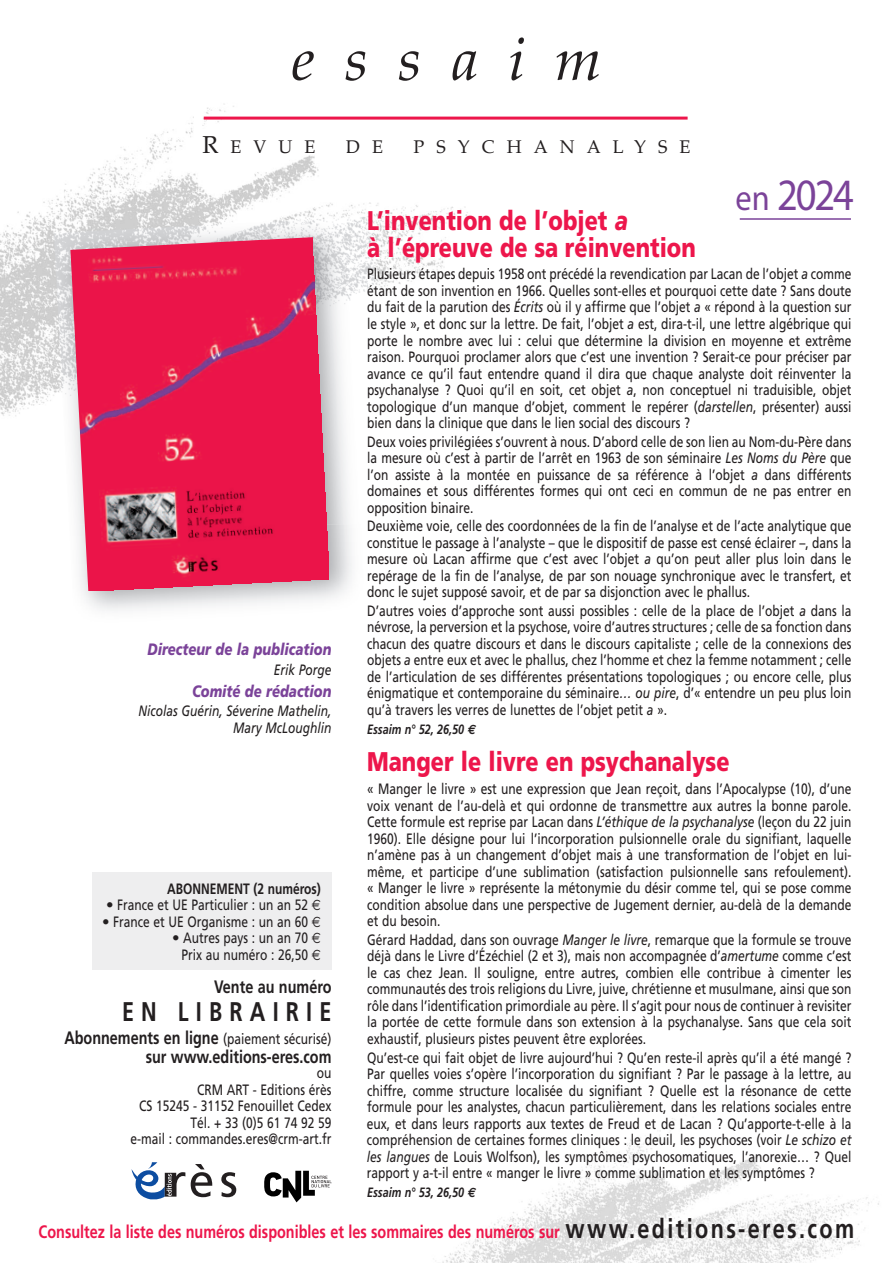
<style>
.page{position:relative;width:893px;height:1263px;background:#fff}
.page>*{position:absolute;margin:0;border:0;box-sizing:border-box;transform-origin:0 0}
.t1{font:italic 60px "Palatino";letter-spacing:.5em;color:#231f20}
.t2{font:45px "Myriad";color:#7b4399;scale:.9 1}
.t3{font:900 27px/27px "Frutiger";color:#ed164b;scale:.8 1}
.t4{font:700 27px "Frutiger";letter-spacing:.335em;color:#231f20;scale:.8 1}
.t5{font:700 18px "Frutiger";color:#ed164b;scale:.8 1}
.t6{font:700 18px/18.6px "Frutiger";color:#231f20;text-align:right;scale:.8 1}
.t7{font:18px "Palatino";letter-spacing:.665em;color:#231f20}
.t8{font:italic 900 16.5px "Frutiger";color:#7b4399;scale:.8 1}
.t9{font:15px/16.5px "Frutiger";color:#231f20;text-align:justify;scale:.8 1}
.t10{font:15px/16.5px "Frutiger";color:#231f20;text-align:right}
.t11{font:italic 15px/17.2px "Frutiger";color:#231f20;text-align:right;scale:.8 1}
.t12{font:700 15px "Frutiger";color:#231f20;scale:.8 1}
.t13{font:italic 700 13.5px "Frutiger";color:#231f20;scale:.8 1}
.s1{font-size:24px}
.s2{font-family:"Euro Sans"}
.s3{font-weight:400;font-size:15px}
.s4{font-size:36px}
.s5{font-style:italic}
.s6{font-size:27px;color:#231f20}
</style>
<div class="page">
<img style="left:0;top:104px;width:558px;height:312px">
<img style="left:185px;top:1118px;width:694px;height:145px">
<img style="left:54px;top:216px;width:334px;height:308px">
<img style="left:70px;top:237px;width:259px;height:354px">
<div style="left:92px;top:873px;width:240px;height:97px;background:#eeeeef"></div>
<hr style="left:204px;top:117px;width:484px;height:3px;background:#ed164b">
<svg style="left:191px;top:1164px;width:21px;height:33px"></svg>
<svg style="left:221px;top:1172px;width:15px;height:25px"></svg>
<svg style="left:131px;top:1162px;width:54px;height:38px"></svg>
<svg style="left:264px;top:1171px;width:68px;height:31px"></svg>
<hr style="left:740px;top:218px;width:111px;height:2px;background:#7b4399">
<h1 class="t1" style="left:291px;top:30px;width:311px">essaim</h1>
<p class="t7" style="left:202px;top:139px;width:115px"><span class="s1">R</span>EVUE</p>
<p class="t7" style="left:346px;top:139px;width:38px">D E</p>
<p class="t7" style="left:414px;top:139px;width:278px">PSYCHANALYSE</p>
<p class="t8" style="left:148px;top:643px;width:231px">Directeur de la publication</p>
<p class="t11" style="left:274px;top:662px;width:74px">Erik Porge</p>
<p class="t8" style="left:192px;top:684px;width:176px">Comité de rédaction</p>
<p class="t11" style="left:138px;top:703px;width:243px">Nicolas Guérin, Séverine Mathelin,<br>Mary McLoughlin</p>
<p class="t12" style="left:167px;top:883px;width:194px">ABONNEMENT (2 numéros)</p>
<p class="t10" style="left:106px;top:898px;width:216px">• France et UE Particulier : un an 52 <span class="s2">€</span></p>
<p class="t10" style="left:102px;top:915px;width:220px">• France et UE Organisme : un an 60 <span class="s2">€</span></p>
<p class="t10" style="left:172px;top:931px;width:150px">• Autres pays : un an 70 <span class="s2">€<br></span>Prix au numéro : 26,50 <span class="s2">€</span></p>
<p class="t6" style="left:214px;top:979px;width:148px">Vente au numéro</p>
<h3 class="t4" style="left:122px;top:1001px;width:263px">EN LIBRAIRIE</h3>
<p class="t6" style="left:64px;top:1030px;width:335px">Abonnements en ligne <span class="s3">(paiement sécurisé) </span>sur www.editions-eres.com</p>
<p class="t9" style="left:131px;top:1066px;width:253px;text-align:right">ou<br>CRM ART - Editions érès<br>CS 15245 - 31152 Fenouillet Cedex<br>Tél. + 33 (0)5 61 74 92 59<br>e-mail : commandes.eres@crm-art.fr</p>
<h2 class="t2" style="left:735px;top:178px;width:133px"><span class="s4">en</span> 2024</h2>
<h3 class="t3" style="left:367px;top:209px;width:412px">L’invention de l’objet <span class="s5">a<br></span>à l’épreuve de sa réinvention</h3>
<p class="t9" style="left:367px;top:267px;width:607px">Plusieurs étapes depuis 1958 ont précédé la revendication par Lacan de l’objet <span class="s5">a</span> comme étant de son invention en 1966. Quelles sont-elles et pourquoi cette date ? Sans doute du fait de la parution des <span class="s5">Écrits</span> où il y affirme que l’objet <span class="s5">a</span> « répond à la question sur le style », et donc sur la lettre. De fait, l’objet <span class="s5">a</span> est, dira-t-il, une lettre algébrique qui porte le nombre avec lui : celui que détermine la division en moyenne et extrême raison. Pourquoi proclamer alors que c’est une invention ? Serait-ce pour préciser par avance ce qu’il faut entendre quand il dira que chaque analyste doit réinventer la psychanalyse ? Quoi qu’il en soit, cet objet <span class="s5">a</span>, non conceptuel ni traduisible, objet topologique d’un manque d’objet, comment le repérer (<span class="s5">darstellen</span>, présenter) aussi bien dans la clinique que dans le lien social des discours ?</p>
<p class="t9" style="left:367px;top:434px;width:607px">Deux voies privilégiées s’ouvrent à nous. D’abord celle de son lien au Nom-du-Père dans la mesure où c’est à partir de l’arrêt en 1963 de son séminaire <span class="s5">Les Noms du Père</span> que l’on assiste à la montée en puissance de sa référence à l’objet <span class="s5">a</span> dans différents domaines et sous différentes formes qui ont ceci en commun de ne pas entrer en opposition binaire.</p>
<p class="t9" style="left:367px;top:519px;width:607px">Deuxième voie, celle des coordonnées de la fin de l’analyse et de l’acte analytique que constitue le passage à l’analyste – que le dispositif de passe est censé éclairer –, dans la mesure où Lacan affirme que c’est avec l’objet <span class="s5">a</span> qu’on peut aller plus loin dans le repérage de la fin de l’analyse, de par son nouage synchronique avec le transfert, et donc le sujet supposé savoir, et de par sa disjonction avec le phallus.</p>
<p class="t9" style="left:367px;top:604px;width:607px">D’autres voies d’approche sont aussi possibles : celle de la place de l’objet <span class="s5">a</span> dans la névrose, la perversion et la psychose, voire d’autres structures ; celle de sa fonction dans chacun des quatre discours et dans le discours capitaliste ; celle de la connexions des objets <span class="s5">a</span> entre eux et avec le phallus, chez l’homme et chez la femme notamment ; celle de l’articulation de ses différentes présentations topologiques ; ou encore celle, plus énigmatique et contemporaine du séminaire<span class="s5">… ou pire</span>, d’« entendre un peu plus loin qu’à travers les verres de lunettes de l’objet petit <span class="s5">a</span> ».</p>
<p class="t13" style="left:367px;top:723px;width:137px">Essaim n° 52, 26,50 <span class="s2">€</span></p>
<h3 class="t3" style="left:367px;top:751px;width:454px">Manger le livre en psychanalyse</h3>
<p class="t9" style="left:367px;top:782px;width:607px">« Manger le livre » est une expression que Jean reçoit, dans l’Apocalypse (10), d’une voix venant de l’au-delà et qui ordonne de transmettre aux autres la bonne parole.<br>Cette formule est reprise par Lacan dans <span class="s5">L’éthique de la psychanalyse</span> (leçon du 22 juin 1960). Elle désigne pour lui l’incorporation pulsionnelle orale du signifiant, laquelle n’amène pas à un changement d’objet mais à une transformation de l’objet en lui&shy;même, et participe d’une sublimation (satisfaction pulsionnelle sans refoulement). « Manger le livre » représente la métonymie du désir comme tel, qui se pose comme condition absolue dans une perspective de Jugement dernier, au-delà de la demande et du besoin.</p>
<p class="t9" style="left:367px;top:933px;width:607px">Gérard Haddad, dans son ouvrage <span class="s5">Manger le livre</span>, remarque que la formule se trouve déjà dans le Livre d’Ézéchiel (2 et 3), mais non accompagnée d’<span class="s5">amertume</span> comme c’est le cas chez Jean. Il souligne, entre autres, combien elle contribue à cimenter les communautés des trois religions du Livre, juive, chrétienne et musulmane, ainsi que son rôle dans l’identification primordiale au père. Il s’agit pour nous de continuer à revisiter la portée de cette formule dans son extension à la psychanalyse. Sans que cela soit exhaustif, plusieurs pistes peuvent être explorées.</p>
<p class="t9" style="left:367px;top:1050px;width:607px">Qu’est-ce qui fait objet de livre aujourd’hui ? Qu’en reste-il après qu’il a été mangé ?<br>Par quelles voies s’opère l’incorporation du signifiant ? Par le passage à la lettre, au chiffre, comme structure localisée du signifiant ? Quelle est la résonance de cette formule pour les analystes, chacun particulièrement, dans les relations sociales entre eux, et dans leurs rapports aux textes de Freud et de Lacan ? Qu’apporte-t-elle à la compréhension de certaines formes cliniques : le deuil, les psychoses (voir <span class="s5">Le schizo et les langues</span> de Louis Wolfson), les symptômes psychosomatiques, l’anorexie… ? Quel rapport y a-t-il entre « manger le livre » comme sublimation et les symptômes ?</p>
<p class="t13" style="left:367px;top:1186px;width:137px">Essaim n° 53, 26,50 <span class="s2">€</span></p>
<p class="t5" style="left:39px;top:1224px;width:1021px">Consultez la liste des numéros disponibles et les sommaires des numéros sur <span class="s6">www.editions -eres .com</span></p>
</div>
